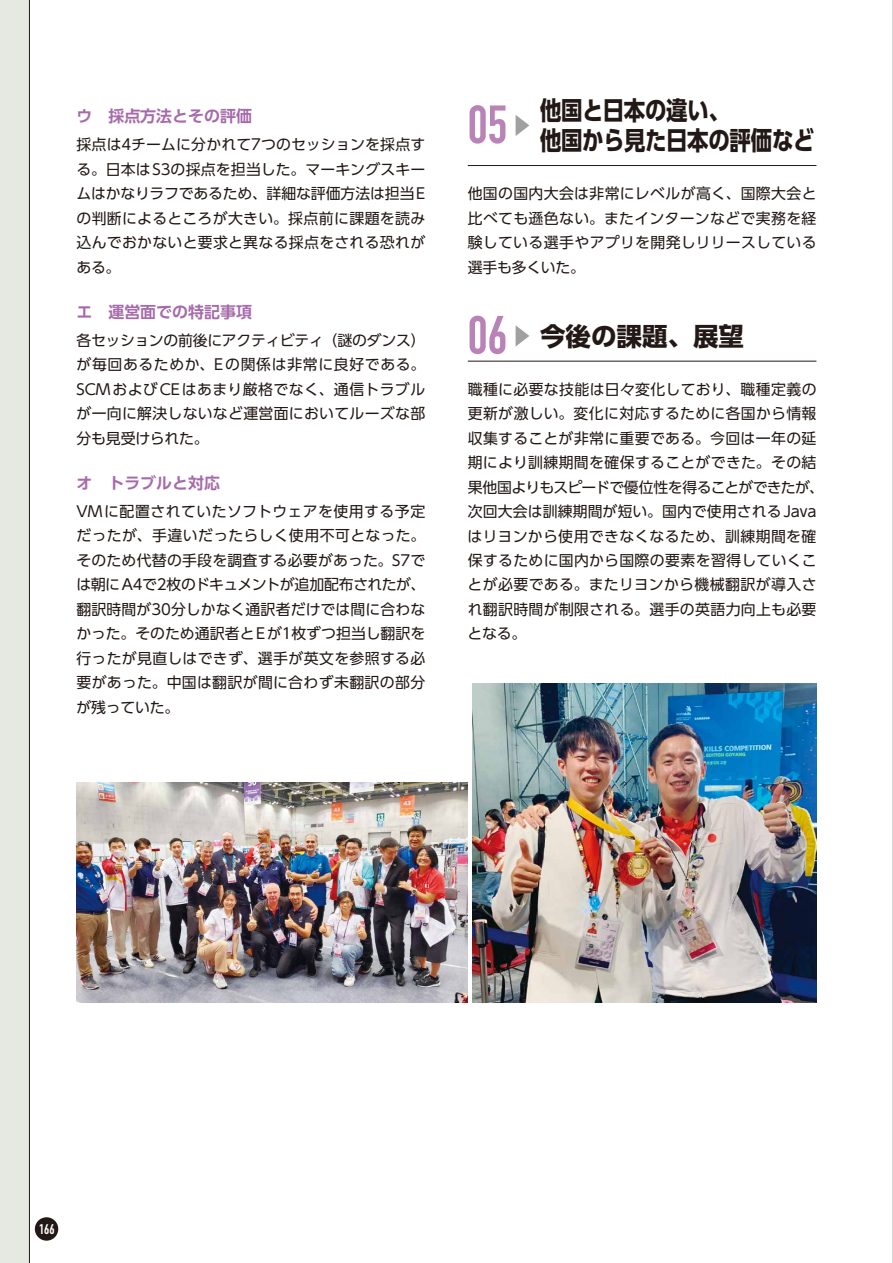
<style>
.page{position:relative;width:893px;height:1263px;background:#fff}
.page>*{position:absolute;margin:0;border:0;box-sizing:border-box;transform-origin:0 0}
.t1{font:700 25.5px/29.7px "UD Shin Go Pr 6";letter-spacing:-.01em;color:#221815;text-align:center;scale:.84 1}
.t2{font:700 25.5px "UD Shin Go Pr 6";letter-spacing:-.01em;color:#221815}
.t3{font:700 15.9px "UD Shin Go Pr 6 De";color:#a66aaa}
.t4{font:14.85px/24.5px "UD Shin Go Pr 6";letter-spacing:.02em;color:#221815;text-align:justify}
.t5{font:700 13.8px "DIN Condensed";color:#fff}
.s1{font-family:"DIN Condensed";font-size:53.1px;color:#ba83b7}
</style>
<div class="page">
<hr style="left:468px;top:165px;width:348px;height:1px;background:#221815">
<svg style="left:516px;top:115px;width:13px;height:21px"></svg>
<hr style="left:468px;top:361px;width:348px;height:1px;background:#221815">
<svg style="left:516px;top:326px;width:13px;height:20px"></svg>
<img style="left:472px;top:684px;width:344px;height:318px">
<img style="left:77px;top:782px;width:391px;height:220px">
<div style="left:35px;top:1217px;width:23px;height:24px;background:#221815;border-radius:50%"></div>
<div style="left:0;top:0;width:30px;height:1263px;background:#e6e8e2"></div>
<svg style="left:892px;top:0;width:1px;height:1263px"></svg>
<p class="t3" style="left:77px;top:103px;width:177px">ウ　採点方法とその評価</p>
<p class="t4" style="left:76px;top:132px;width:350px">採点は4チームに分かれて7つのセッションを採点する。日本はS3の採点を担当した。マーキングスキームはかなりラフであるため、詳細な評価方法は担当Eの判断によるところが大きい。採点前に課題を読み込んでおかないと要求と異なる採点をされる恐れがある。</p>
<p class="t3" style="left:77px;top:299px;width:177px">エ　運営面での特記事項</p>
<p class="t4" style="left:76px;top:328px;width:351px">各セッションの前後にアクティビティ（謎のダンス）が毎回あるためか、Eの関係は非常に良好である。SCMおよびCEはあまり厳格でなく、通信トラブルが一向に解決しないなど運営面においてルーズな部分も見受けられた。</p>
<p class="t3" style="left:77px;top:470px;width:145px">オ　トラブルと対応</p>
<p class="t4" style="left:76px;top:499px;width:351px">VMに配置されていたソフトウェアを使用する予定だったが、手違いだったらしく使用不可となった。そのため代替の手段を調査する必要があった。S7では朝にA4で2枚のドキュメントが追加配布されたが、翻訳時間が30分しかなく通訳者だけでは間に合わなかった。そのため通訳者とEが1枚ずつ担当し翻訳を行ったが見直しはできず、選手が英文を参照する必要があった。中国は翻訳が間に合わず未翻訳の部分が残っていた。</p>
<h1 class="t1" style="left:468px;top:95px;width:414px">他国と日本の違い、<br><sup>05</sup> 他国から見た日本の評価など</h1>
<p class="t4" style="left:468px;top:181px;width:350px">他国の国内大会は非常にレベルが高く、国際大会と比べても遜色ない。またインターンなどで実務を経験している選手やアプリを開発しリリースしている選手も多くいた。</p>
<h1 class="t2" style="left:468px;top:315px;width:278px"><span class="s1">06</span> 今後の課題、展望</h1>
<p class="t4" style="left:468px;top:376px;width:358px;text-align:left">職種に必要な技能は日々変化しており、職種定義の更新が激しい。変化に対応するために各国から情報収集することが非常に重要である。今回は一年の延期により訓練期間を確保することができた。その結果他国よりもスピードで優位性を得ることができたが、次回大会は訓練期間が短い。国内で使用されるJavaはリヨンから使用できなくなるため、訓練期間を確保するために国内から国際の要素を習得していくことが必要である。またリヨンから機械翻訳が導入され翻訳時間が制限される。選手の英語力向上も必要となる。</p>
<p class="t5" style="left:39px;top:1220px;width:17px">166</p>
</div>
